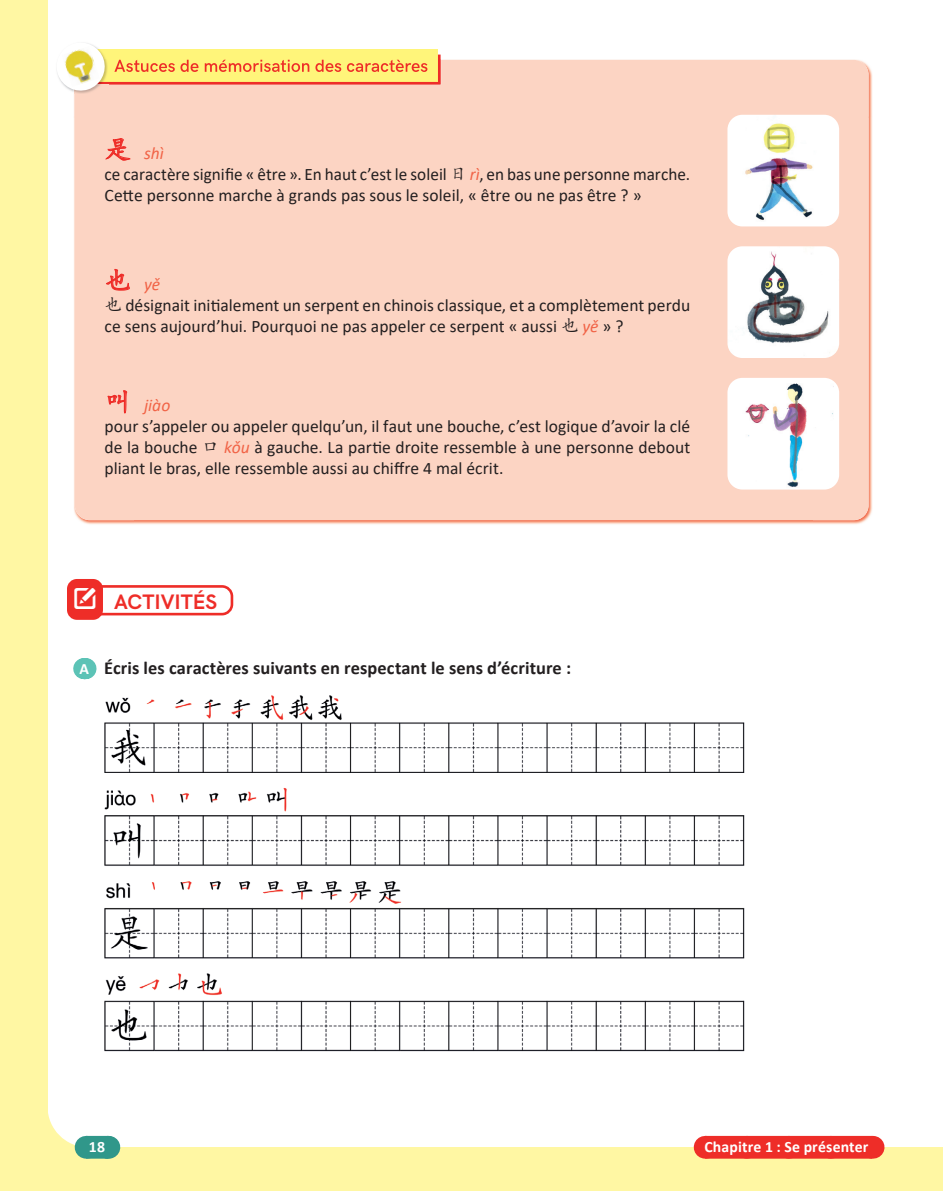
<style>
.page{position:relative;width:943px;height:1191px;background:#fff}
.page>*{position:absolute;margin:0;border:0;box-sizing:border-box;transform-origin:0 0}
.t1{font:700 21px "Hanken Grotesk";letter-spacing:-.005em;color:#ee2d28}
.t2{font:700 18.38px "Calibri";letter-spacing:.005em;color:#231f20}
.t3{font:17.5px/21px "Calibri";letter-spacing:.005em;color:#231f20}
.t4{font:700 15.75px "Calibri";letter-spacing:.01em;color:#fff}
.s1{font-family:"Kai Ti";font-size:26.25px;color:#ee2d28}
.s2{font-style:italic;color:#f16346}
.s3{font-family:"Kai Ti"}
.s4{font-family:"Web Hosting Hub Glyphs";font-weight:400;color:#fff}
.s5{font-size:15.75px;color:#fff}
</style>
<div class="page">
<div style="left:0;top:0;width:48px;height:1191px;background:#fff7a3"></div>
<div style="left:0;top:1147px;width:942px;height:44px;background:#fff7a3"></div>
<div style="left:86px;top:1135px;width:22px;height:23px;background:#30978a"></div>
<svg style="left:48px;top:1113px;width:40px;height:45px"></svg>
<svg style="left:97px;top:1135px;width:12px;height:23px"></svg>
<div style="left:705px;top:1135px;width:167px;height:23px;background:#ee2d28"></div>
<svg style="left:747px;top:1135px;width:104px;height:1px"></svg>
<svg style="left:872px;top:1135px;width:1px;height:23px"></svg>
<div style="left:67px;top:579px;width:36px;height:41px;background:#ee2d28;border-radius:10px"></div>
<svg style="left:100px;top:584px;width:134px;height:33px"></svg>
<svg style="left:84px;top:658px;width:2px;height:21px"></svg>
<img style="left:74px;top:117px;width:60px;height:408px">
<img style="left:812px;top:117px;width:60px;height:408px">
<div style="left:75px;top:60px;width:793px;height:460px;background:#fcd4c3"></div>
<img style="left:727px;top:115px;width:112px;height:111px">
<img style="left:727px;top:246px;width:112px;height:112px">
<img style="left:727px;top:378px;width:112px;height:111px">
<img style="left:75px;top:93px;width:33px;height:1px">
<svg style="left:57px;top:43px;width:383px;height:50px;background:#fbd890"></svg>
<img style="left:62px;top:46px;width:37px;height:41px">
<img style="left:104px;top:695px;width:641px;height:357px">
<p class="t3" style="left:105px;top:142px;width:587px"><span class="s1">是</span> <span class="s2">shì<br></span>ce caractère signifie « être ». En haut c’est le soleil <span class="s3">日</span> <span class="s2">rì</span>, en bas une personne marche.<br>Cette personne marche à grands pas sous le soleil, « être ou ne pas être ? »</p>
<p class="t3" style="left:105px;top:273px;width:587px"><span class="s1">也</span> <span class="s2">yě<br></span><span class="s3">也</span> désignait initialement un serpent en chinois classique, et a complètement perdu ce sens aujourd’hui. Pourquoi ne pas appeler ce serpent « aussi <span class="s3">也</span> <span class="s2">yě</span> » ?</p>
<p class="t3" style="left:105px;top:394px;width:587px"><span class="s1">叫</span> <span class="s2">jiào<br></span>pour s’appeler ou appeler quelqu’un, il faut une bouche, c’est logique d’avoir la clé de la bouche <span class="s3">口</span> <span class="s2">kǒu</span> à gauche. La partie droite ressemble à une personne debout pliant le bras, elle ressemble aussi au chiffre 4 mal écrit.</p>
<p class="t1" style="left:74px;top:585px;width:144px"><span class="s4">ũ</span> ACTIVITÉS</p>
<p class="t2" style="left:80px;top:655px;width:493px"><span class="s5">A</span> Écris les caractères suivants en respectant le sens d’écriture :</p>
<p class="t4" style="left:89px;top:1135px;width:18px">18</p>
<p class="t4" style="left:704px;top:1135px;width:166px">Chapitre 1 : Se présenter</p>
</div>
